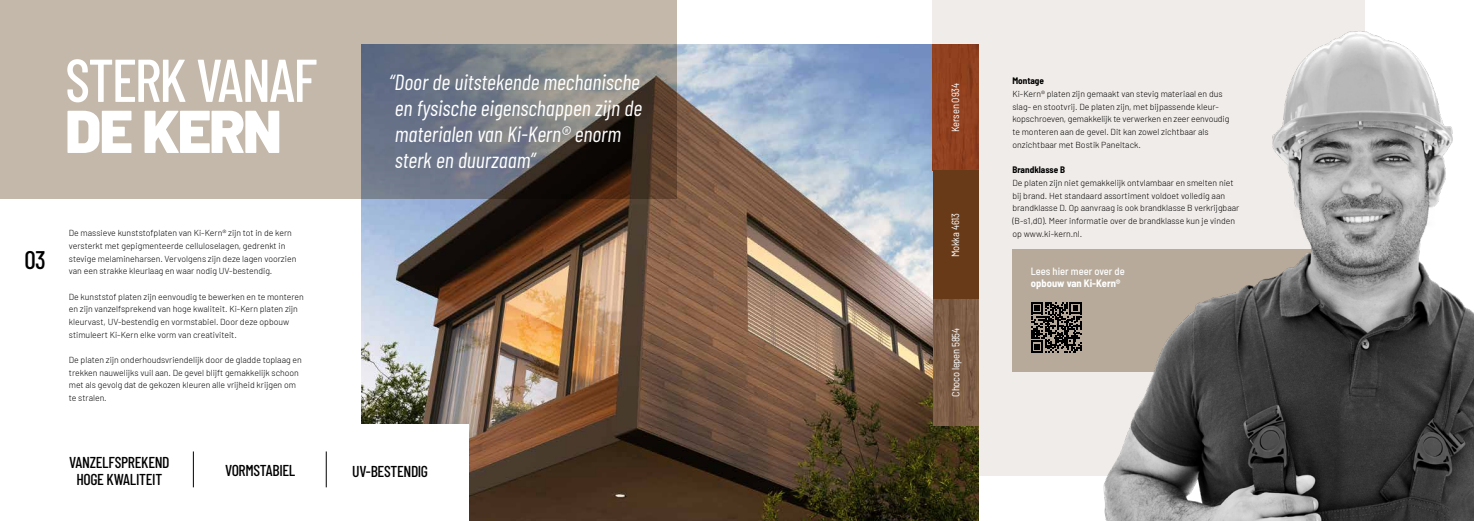
<style>
.page{position:relative;width:1474px;height:521px;background:#fff}
.page>*{position:absolute;margin:0;border:0;box-sizing:border-box;transform-origin:0 0}
.t1{font:500 60.38px "Barlow Condensed";letter-spacing:-.035em;color:#fff}
.t2{font:900 60.38px "Barlow";letter-spacing:-.03em;color:#fff}
.t3{font:500 25.46px "Barlow Condensed";color:#000}
.t4{font:italic 21.88px/26.2px "Barlow Condensed";color:#fff}
.t5{font:500 15.75px/16.8px "Barlow Condensed";letter-spacing:-.02em;color:#000;text-align:center}
.t6{font:semi-condensed 10.5px "Barlow";letter-spacing:-.015em;color:#fff}
.t7{font:500 semi-condensed 10.5px "Barlow";color:#fff}
.t8{font:700 semi-condensed 10.5px "Barlow";color:#fff}
.t9{font:700 semi-condensed 9.19px "Barlow";color:#000}
.t10{font:300 8.75px/12.7px "Barlow";color:#000}
</style>
<div class="page">
<div style="left:932px;top:0;width:432px;height:476px;background:#f0ece9"></div>
<img style="left:361px;top:45px;width:617px;height:476px">
<div style="left:69px;top:424px;width:400px;height:97px;background:#fff"></div>
<hr style="left:193px;top:451px;width:1px;height:36px;background:#000">
<hr style="left:326px;top:451px;width:1px;height:36px;background:#000">
<svg style="left:0;top:0;width:677px;height:198px;background:#a19a92"></svg>
<div style="left:1012px;top:250px;width:317px;height:122px;background:#b7aa9a"></div>
<svg style="left:1031px;top:302px;width:50px;height:51px"></svg>
<img style="left:1084px;top:11px;width:389px;height:510px">
<img style="left:932px;top:44px;width:46px;height:127px">
<img style="left:933px;top:299px;width:45px;height:126px">
<div style="left:932px;top:171px;width:46px;height:128px;background:#683a18"></div>
<h1 class="t1" style="left:65px;top:37px;width:254px">STERK VANAF</h1>
<h1 class="t2" style="left:65px;top:86px;width:218px">DE KERN</h1>
<h3 class="t4" style="left:389px;top:67px;width:254px">“Door de uitstekende mechanische en fysische eigenschappen zijn de materialen van Ki-Kern® enorm sterk en duurzaam”</h3>
<h2 class="t3" style="left:24px;top:241px;width:23px">03</h2>
<p class="t10" style="left:69px;top:226px;width:229px">De massieve kunststofplaten van Ki-Kern® zijn tot in de kern versterkt met gepigmenteerde celluloselagen, gedrenkt in stevige melamineharsen. Vervolgens zijn deze lagen voorzien van een strakke kleurlaag en waar nodig UV-bestendig.</p>
<p class="t10" style="left:69px;top:289px;width:236px">De kunststof platen zijn eenvoudig te bewerken en te monteren en zijn vanzelfsprekend van hoge kwaliteit. Ki-Kern platen zijn kleurvast, UV-bestendig en vormstabiel. Door deze opbouw stimuleert Ki-Kern elke vorm van creativiteit.</p>
<p class="t10" style="left:69px;top:353px;width:234px">De platen zijn onderhoudsvriendelijk door de gladde toplaag en trekken nauwelijks vuil aan. De gevel blijft gemakkelijk schoon met als gevolg dat de gekozen kleuren alle vrijheid krijgen om te stralen.</p>
<h3 class="t5" style="left:69px;top:453px;width:102px">VANZELFSPREKEND<br>HOGE KWALITEIT</h3>
<h3 class="t5" style="left:225px;top:461px;width:72px">VORMSTABIEL</h3>
<h3 class="t5" style="left:352px;top:461px;width:77px">UV-BESTENDIG</h3>
<p class="t6" style="left:947px;top:132px;width:51px;rotate:-90deg">Kersen 0934</p>
<p class="t6" style="left:947px;top:257px;width:46px;rotate:-90deg">Mokka 4613</p>
<p class="t6" style="left:948px;top:397px;width:70px;rotate:-90deg">Choco lepen 5854</p>
<p class="t9" style="left:1012px;top:74px;width:33px">Montage</p>
<p class="t10" style="left:1012px;top:87px;width:218px">Ki-Kern® platen zijn gemaakt van stevig materiaal en dus slag- en stootvrij. De platen zijn, met bijpassende kleur&shy;kopschroeven, gemakkelijk te verwerken en zeer eenvoudig te monteren aan de gevel. Dit kan zowel zichtbaar als onzichtbaar met Bostik Paneltack.</p>
<p class="t9" style="left:1012px;top:163px;width:54px">Brandklasse B</p>
<p class="t10" style="left:1012px;top:176px;width:228px">De platen zijn niet gemakkelijk ontvlambaar en smelten niet bij brand. Het standaard assortiment voldoet volledig aan brandklasse D. Op aanvraag is ook brandklasse B verkrijgbaar (B-s1,d0). Meer informatie over de brandklasse kun je vinden op www.ki-kern.nl.</p>
<p class="t7" style="left:1030px;top:263px;width:95px">Lees hier meer over de</p>
<p class="t8" style="left:1030px;top:276px;width:91px">opbouw van Ki-Kern®</p>
</div>
